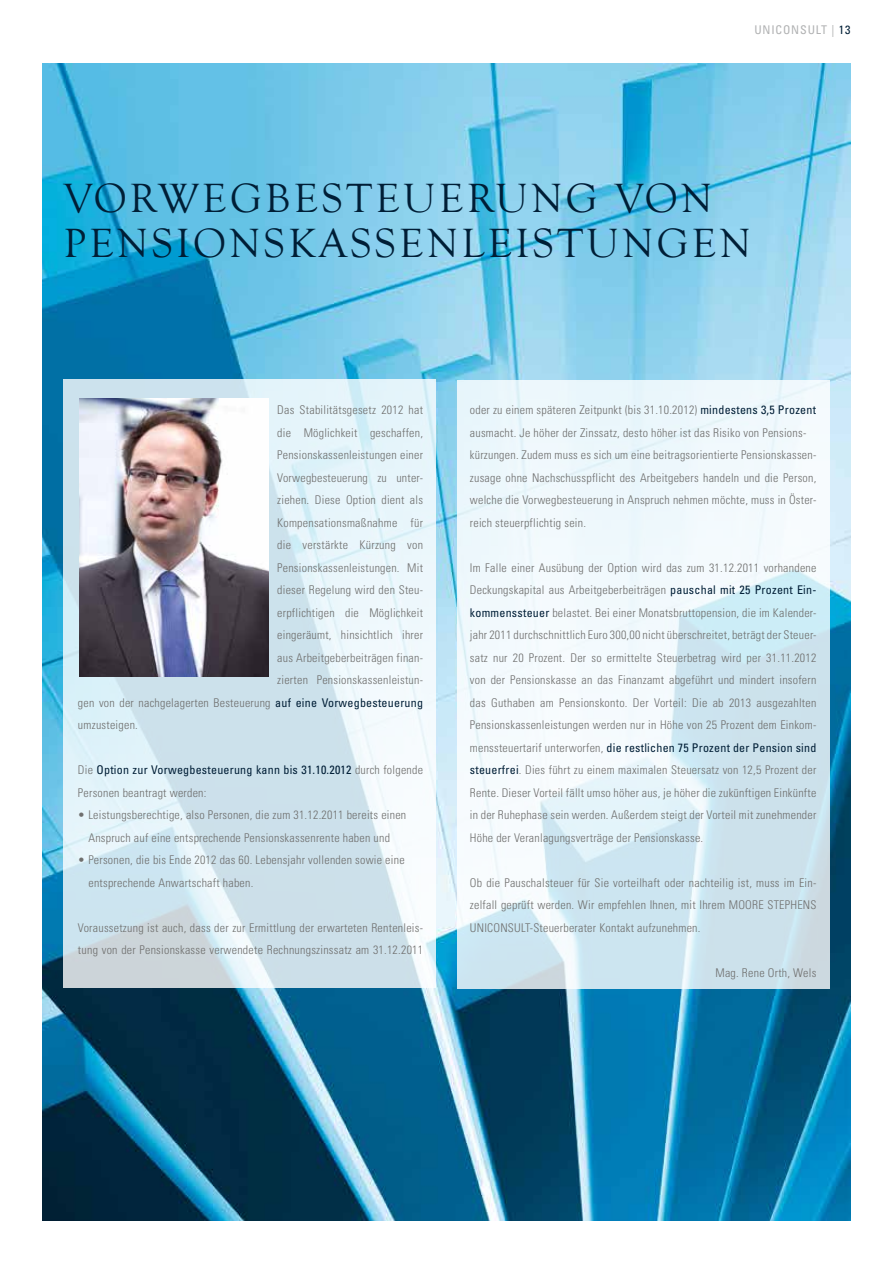
<style>
.page{position:relative;width:893px;height:1263px;background:#fff}
.page>*{position:absolute;margin:0;border:0;box-sizing:border-box;transform-origin:0 0}
.t1{font:42px/45px "Goudy Old Style T";letter-spacing:.08em;color:#001e36}
.t2{font:300 condensed 12px/22.5px "Univers";letter-spacing:.02em;color:#6f6f6e}
.t3{font:condensed 12px/22.5px "Univers";letter-spacing:.02em;color:#001e36}
.t4{font:condensed 12px "Univers";letter-spacing:.07em;color:#b1b2b3}
.s1{color:#001e36}
.s2{font-weight:400;color:#001e36}
.s3{font-weight:300;color:#6f6f6e}
</style>
<div class="page">
<img style="left:43px;top:64px;width:807px;height:1156px">
<svg style="left:457px;top:380px;width:372px;height:608px"></svg>
<svg style="left:64px;top:380px;width:372px;height:608px;background:#d9eaf1"></svg>
<img style="left:80px;top:399px;width:189px;height:277px">
<p class="t4" style="left:754px;top:22px;width:98px">UNICONSULT | <span class="s1">13</span></p>
<h1 class="t1" style="left:64px;top:176px;width:688px">VORWEGBESTEUERUNG VON<br>PENSIONSKASSENLEISTUNGEN</h1>
<p class="t2" style="left:277px;top:399px;width:147px">Das Stabilitätsgesetz 2012 hat</p>
<p class="t2" style="left:277px;top:421px;width:147px">die Möglichkeit geschaffen,</p>
<p class="t2" style="left:277px;top:444px;width:147px">Pensionskassenleistungen einer</p>
<p class="t2" style="left:277px;top:466px;width:147px">Vorwegbesteuerung zu unter-</p>
<p class="t2" style="left:277px;top:489px;width:147px">ziehen. Diese Option dient als</p>
<p class="t2" style="left:277px;top:511px;width:147px">Kompensationsmaßnahme für</p>
<p class="t2" style="left:277px;top:534px;width:147px">die verstärkte Kürzung von</p>
<p class="t2" style="left:277px;top:556px;width:147px">Pensionskassenleistungen. Mit</p>
<p class="t2" style="left:277px;top:579px;width:147px">dieser Regelung wird den Steu-</p>
<p class="t2" style="left:277px;top:601px;width:147px">erpflichtigen die Möglichkeit</p>
<p class="t2" style="left:277px;top:624px;width:147px">eingeräumt, hinsichtlich ihrer</p>
<p class="t2" style="left:277px;top:646px;width:147px">aus Arbeitgeberbeiträgen finan-</p>
<p class="t2" style="left:277px;top:669px;width:147px">zierten Pensionskassenleistun-</p>
<p class="t2" style="left:78px;top:691px;width:347px">gen von der nachgelagerten Besteuerung <span class="s2">auf eine Vorwegbesteuerung</span></p>
<p class="t2" style="left:78px;top:714px;width:61px">umzusteigen.</p>
<p class="t3" style="left:78px;top:758px;width:347px"><span class="s3">Die</span> Option zur Vorwegbesteuerung kann bis 31.10.2012 <span class="s3">durch folgende<br>Personen beantragt werden:</span></p>
<p class="t2" style="left:78px;top:804px;width:330px;text-align:center">• Leistungsberechtige, also Personen, die zum 31.12.2011 bereits einen<br>Anspruch auf eine entsprechende Pensionskassenrente haben und</p>
<p class="t2" style="left:88px;top:849px;width:318px;text-indent:-10px">• Personen, die bis Ende 2012 das 60. Lebensjahr vollenden sowie eine entsprechende Anwartschaft haben.</p>
<p class="t2" style="left:78px;top:916px;width:347px">Voraussetzung ist auch, dass der zur Ermittlung der erwarteten Rentenleis&shy;tung von der Pensionskasse verwendete Rechnungszinssatz am 31.12.2011</p>
<p class="t2" style="left:470px;top:399px;width:348px">oder zu einem späteren Zeitpunkt (bis 31.10.2012) <span class="s2">mindestens 3,5 Prozent </span>ausmacht. Je höher der Zinssatz, desto höher ist das Risiko von Pensions&shy;kürzungen. Zudem muss es sich um eine beitragsorientierte Pensionskassen&shy;zusage ohne Nachschusspflicht des Arbeitgebers handeln und die Person, welche die Vorwegbesteuerung in Anspruch nehmen möchte, muss in Öster&shy;reich steuerpflichtig sein.</p>
<p class="t2" style="left:470px;top:556px;width:348px;text-align:justify">Im Falle einer Ausübung der Option wird das zum 31.12.2011 vorhandene Deckungskapital aus Arbeitgeberbeiträgen <span class="s2">pauschal mit 25 Prozent Ein&shy;kommenssteuer</span> belastet. Bei einer Monatsbruttopension, die im Kalender&shy;jahr 2011 durchschnittlich Euro 300,00 nicht überschreitet, beträgt der Steuer&shy;satz nur 20 Prozent. Der so ermittelte Steuerbetrag wird per 31.11.2012 von der Pensionskasse an das Finanzamt abgeführt und mindert insofern das Guthaben am Pensionskonto. Der Vorteil: Die ab 2013 ausgezahlten Pensionskassenleistungen werden nur in Höhe von 25 Prozent dem Einkom&shy;menssteuertarif unterworfen, <span class="s2">die restlichen 75 Prozent der Pension sind steuerfrei</span>. Dies führt zu einem maximalen Steuersatz von 12,5 Prozent der Rente. Dieser Vorteil fällt umso höher aus, je höher die zukünftigen Einkünfte in der Ruhephase sein werden. Außerdem steigt der Vorteil mit zunehmender Höhe der Veranlagungsverträge der Pensionskasse.</p>
<p class="t2" style="left:470px;top:871px;width:348px;text-align:justify">Ob die Pauschalsteuer für Sie vorteilhaft oder nachteilig ist, muss im Ein&shy;zelfall geprüft werden. Wir empfehlen Ihnen, mit Ihrem MOORE STEPHENS UNICONSULT-Steuerberater Kontakt aufzunehmen.</p>
<p class="t2" style="left:715px;top:961px;width:102px">Mag. Rene Orth, Wels</p>
</div>
